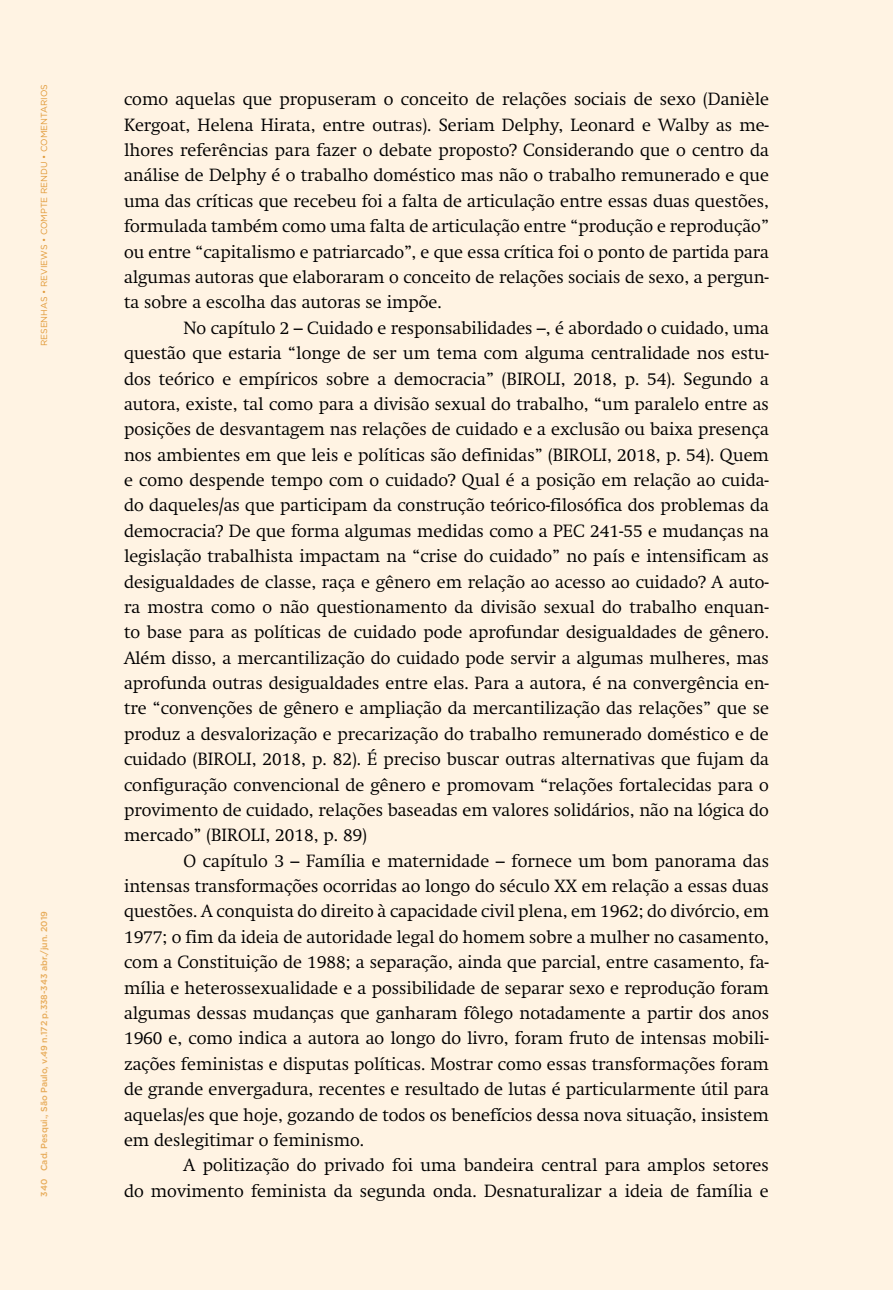
<style>
.page{position:relative;width:893px;height:1290px;background:#fff3e3}
.page>*{position:absolute;margin:0;border:0;box-sizing:border-box;transform-origin:0 0}
.t1{font:300 17.5px/25.4px "Swift";color:#000;text-align:justify}
.t2{font:500 8.75px "Gotham HTF";color:#e7b465}
.t3{font:8.75px "Gotham HTF";color:#e1a13e}
</style>
<div class="page">
<p class="t3" style="left:39px;top:346px;width:263px;rotate:-90deg">RESENHAS • REVIEWS • COMPTE RENDU • COMENTARIOS</p>
<p class="t2" style="left:39px;top:1196px;width:287px;rotate:-90deg">340 Cad. Pesqui., São Paulo, v.49 n.172 p.338-343 abr./jun. 2019</p>
<p class="t1" style="left:124px;top:87px;width:646px">como aquelas que propuseram o conceito de relações sociais de sexo (Danièle Kergoat, Helena Hirata, entre outras). Seriam Delphy, Leonard e Walby as me&shy;lhores referências para fazer o debate proposto? Considerando que o centro da análise de Delphy é o trabalho doméstico mas não o trabalho remunerado e que uma das críticas que recebeu foi a falta de articulação entre essas duas questões, formulada também como uma falta de articulação entre “produção e reprodução” ou entre “capitalismo e patriarcado”, e que essa crítica foi o ponto de partida para algumas autoras que elaboraram o conceito de relações sociais de sexo, a pergun&shy;ta sobre a escolha das autoras se impõe.</p>
<p class="t1" style="left:124px;top:315px;width:646px;text-indent:60px">No capítulo 2 – Cuidado e responsabilidades –, é abordado o cuidado, uma questão que estaria “longe de ser um tema com alguma centralidade nos estu&shy;dos teórico e empíricos sobre a democracia” (BIROLI, 2018, p. 54). Segundo a autora, existe, tal como para a divisão sexual do trabalho, “um paralelo entre as posições de desvantagem nas relações de cuidado e a exclusão ou baixa presença nos ambientes em que leis e políticas são definidas” (BIROLI, 2018, p. 54). Quem e como despende tempo com o cuidado? Qual é a posição em relação ao cuida&shy;do daqueles/as que participam da construção teórico-filosófica dos problemas da democracia? De que forma algumas medidas como a PEC 241-55 e mudanças na legislação trabalhista impactam na “crise do cuidado” no país e intensificam as desigualdades de classe, raça e gênero em relação ao acesso ao cuidado? A auto&shy;ra mostra como o não questionamento da divisão sexual do trabalho enquan&shy;to base para as políticas de cuidado pode aprofundar desigualdades de gênero.<br>Além disso, a mercantilização do cuidado pode servir a algumas mulheres, mas aprofunda outras desigualdades entre elas. Para a autora, é na convergência en&shy;tre “convenções de gênero e ampliação da mercantilização das relações” que se produz a desvalorização e precarização do trabalho remunerado doméstico e de cuidado (BIROLI, 2018, p. 82). É preciso buscar outras alternativas que fujam da configuração convencional de gênero e promovam “relações fortalecidas para o provimento de cuidado, relações baseadas em valores solidários, não na lógica do mercado” (BIROLI, 2018, p. 89)</p>
<p class="t1" style="left:124px;top:848px;width:646px;text-indent:60px">O capítulo 3 – Família e maternidade – fornece um bom panorama das intensas transformações ocorridas ao longo do século XX em relação a essas duas questões. A conquista do direito à capacidade civil plena, em 1962; do divórcio, em 1977; o fim da ideia de autoridade legal do homem sobre a mulher no casamento, com a Constituição de 1988; a separação, ainda que parcial, entre casamento, fa&shy;mília e heterossexualidade e a possibilidade de separar sexo e reprodução foram algumas dessas mudanças que ganharam fôlego notadamente a partir dos anos 1960 e, como indica a autora ao longo do livro, foram fruto de intensas mobili&shy;zações feministas e disputas políticas. Mostrar como essas transformações foram de grande envergadura, recentes e resultado de lutas é particularmente útil para aquelas/es que hoje, gozando de todos os benefícios dessa nova situação, insistem em deslegitimar o feminismo.</p>
<p class="t1" style="left:124px;top:1152px;width:646px;text-align:right">A politização do privado foi uma bandeira central para amplos setores<br>do movimento feminista da segunda onda. Desnaturalizar a ideia de família e</p>
</div>
